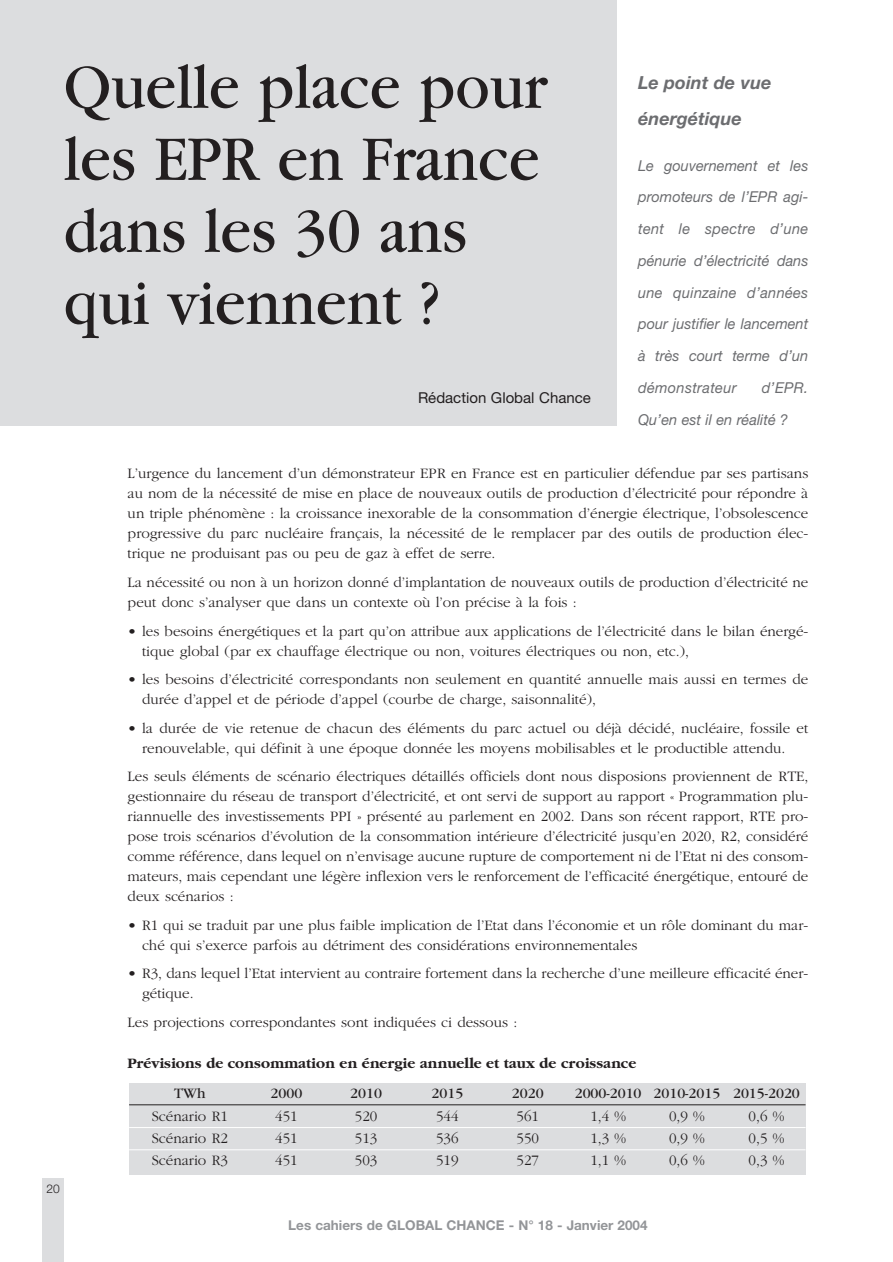
<style>
.page{position:relative;width:893px;height:1262px;background:#fff}
.page>*{position:absolute;margin:0;border:0;box-sizing:border-box;transform-origin:0 0}
.t1{font:66px/72px "Garamond";color:#231f20;scale:.95 1}
.t2{font:italic 700 18px/35.2px "Helvetica Neue";color:#6c6d70}
.t3{font:300 15px/20px "Garamond";color:#231f20}
.t4{font:italic 15px/31.7px "Helvetica Neue";color:#6c6d70;text-align:justify}
.t5{font:700 15px "Garamond";color:#231f20}
.t6{font:15px "Garamond";color:#231f20}
.t7{font:15px "Helvetica Neue";color:#231f20}
.t8{font:700 13.5px "Helvetica Neue";color:#939598}
.t9{font:300 12px "Helvetica Neue";color:#231f20}
</style>
<div class="page">
<div style="left:43px;top:1178px;width:21px;height:84px;background:#dcdddf"></div>
<div style="left:0;top:0;width:617px;height:425px;background:#dcdddf"></div>
<div style="left:129px;top:1083px;width:676px;height:91px;background:#dcdddf"></div>
<hr style="left:129px;top:1104px;width:676px;height:1px;background:#231f20">
<hr style="left:129px;top:1127px;width:676px;height:1px;background:#fff">
<hr style="left:129px;top:1149px;width:676px;height:1px;background:#fff">
<h1 class="t1" style="left:64px;top:57px;width:510px">Quelle place pour les EPR en France dans les 30 ans qui viennent ?</h1>
<p class="t7" style="left:418px;top:392px;width:174px">Rédaction Global Chance</p>
<p class="t2" style="left:638px;top:67px;width:135px">Le point de vue énergétique</p>
<p class="t4" style="left:638px;top:151px;width:172px">Le gouvernement et les promoteurs de l’EPR agi&shy;tent le spectre d’une pénurie d’électricité dans une quinzaine d’années pour justifier le lancement à très court terme d’un démonstrateur</p>
<p class="t4" style="left:638px;top:373px;width:172px;text-indent:123px">d’EPR.<br>Qu’en est il en réalité ?</p>
<p class="t9" style="left:46px;top:1184px;width:15px">20</p>
<p class="t3" style="left:128px;top:465px;width:682px;text-align:justify">L’urgence du lancement d’un démonstrateur EPR en France est en particulier défendue par ses partisans au nom de la nécessité de mise en place de nouveaux outils de production d’électricité pour répondre à un triple phénomène : la croissance inexorable de la consommation d’énergie électrique, l’obsolescence progressive du parc nucléaire français, la nécessité de le remplacer par des outils de production élec&shy;trique ne produisant pas ou peu de gaz à effet de serre.</p>
<p class="t3" style="left:128px;top:573px;width:682px">La nécessité ou non à un horizon donné d’implantation de nouveaux outils de production d’électricité ne peut donc s’analyser que dans un contexte où l’on précise à la fois :</p>
<p class="t3" style="left:142px;top:622px;width:667px;text-indent:-14px">• les besoins énergétiques et la part qu’on attribue aux applications de l’électricité dans le bilan énergé&shy;tique global (par ex chauffage électrique ou non, voitures électriques ou non, etc.),</p>
<p class="t3" style="left:142px;top:670px;width:667px;text-indent:-14px">• les besoins d’électricité correspondants non seulement en quantité annuelle mais aussi en termes de durée d’appel et de période d’appel (courbe de charge, saisonnalité),</p>
<p class="t3" style="left:128px;top:719px;width:682px;text-align:center">• la durée de vie retenue de chacun des éléments du parc actuel ou déjà décidé, nucléaire, fossile et renouvelable, qui définit à une époque donnée les moyens mobilisables et le productible attendu.</p>
<p class="t3" style="left:128px;top:767px;width:682px;text-align:justify">Les seuls éléments de scénario électriques détaillés officiels dont nous disposions proviennent de RTE, gestionnaire du réseau de transport d’électricité, et ont servi de support au rapport « Programmation plu&shy;riannuelle des investissements PPI » présenté au parlement en 2002. Dans son récent rapport, RTE pro&shy;pose trois scénarios d’évolution de la consommation intérieure d’électricité jusqu’en 2020, R2, considéré comme référence, dans lequel on n’envisage aucune rupture de comportement ni de l’Etat ni des consom&shy;mateurs, mais cependant une légère inflexion vers le renforcement de l’efficacité énergétique, entouré de deux scénarios :</p>
<p class="t3" style="left:142px;top:916px;width:667px;text-indent:-14px">• R1 qui se traduit par une plus faible implication de l’Etat dans l’économie et un rôle dominant du mar&shy;ché qui s’exerce parfois au détriment des considérations environnementales</p>
<p class="t3" style="left:142px;top:964px;width:667px;text-indent:-14px">• R3, dans lequel l’Etat intervient au contraire fortement dans la recherche d’une meilleure efficacité éner&shy;gétique.</p>
<p class="t3" style="left:128px;top:1013px;width:391px">Les projections correspondantes sont indiquées ci dessous :</p>
<p class="t5" style="left:128px;top:1057px;width:510px">Prévisions de consommation en énergie annuelle et taux de croissance</p>
<p class="t6" style="left:174px;top:1087px;width:33px">TWh</p>
<p class="t6" style="left:270px;top:1087px;width:33px">2000</p>
<p class="t6" style="left:350px;top:1087px;width:33px">2010</p>
<p class="t6" style="left:431px;top:1087px;width:33px">2015</p>
<p class="t6" style="left:512px;top:1087px;width:33px">2020</p>
<p class="t6" style="left:574px;top:1087px;width:227px">2000-2010 2010-2015 2015-2020</p>
<p class="t3" style="left:152px;top:1107px;width:78px">Scénario R1</p>
<p class="t3" style="left:275px;top:1107px;width:24px">451</p>
<p class="t3" style="left:355px;top:1107px;width:24px">520</p>
<p class="t3" style="left:436px;top:1107px;width:24px">544</p>
<p class="t3" style="left:516px;top:1107px;width:24px">561</p>
<p class="t3" style="left:590px;top:1107px;width:37px">1,4 %</p>
<p class="t3" style="left:669px;top:1107px;width:37px">0,9 %</p>
<p class="t3" style="left:748px;top:1107px;width:37px">0,6 %</p>
<p class="t3" style="left:152px;top:1129px;width:78px">Scénario R2</p>
<p class="t3" style="left:275px;top:1129px;width:24px">451</p>
<p class="t3" style="left:355px;top:1129px;width:24px">513</p>
<p class="t3" style="left:436px;top:1129px;width:24px">536</p>
<p class="t3" style="left:516px;top:1129px;width:24px">550</p>
<p class="t3" style="left:590px;top:1129px;width:37px">1,3 %</p>
<p class="t3" style="left:669px;top:1129px;width:37px">0,9 %</p>
<p class="t3" style="left:748px;top:1129px;width:37px">0,5 %</p>
<p class="t3" style="left:152px;top:1151px;width:78px">Scénario R3</p>
<p class="t3" style="left:275px;top:1151px;width:24px">451</p>
<p class="t3" style="left:355px;top:1151px;width:24px">503</p>
<p class="t3" style="left:436px;top:1151px;width:24px">519</p>
<p class="t3" style="left:516px;top:1151px;width:24px">527</p>
<p class="t3" style="left:590px;top:1151px;width:37px">1,1 %</p>
<p class="t3" style="left:669px;top:1151px;width:37px">0,6 %</p>
<p class="t3" style="left:748px;top:1151px;width:37px">0,3 %</p>
<p class="t8" style="left:288px;top:1220px;width:361px">Les cahiers de GLOBAL CHANCE - N° 18 - Janvier 2004</p>
</div>
